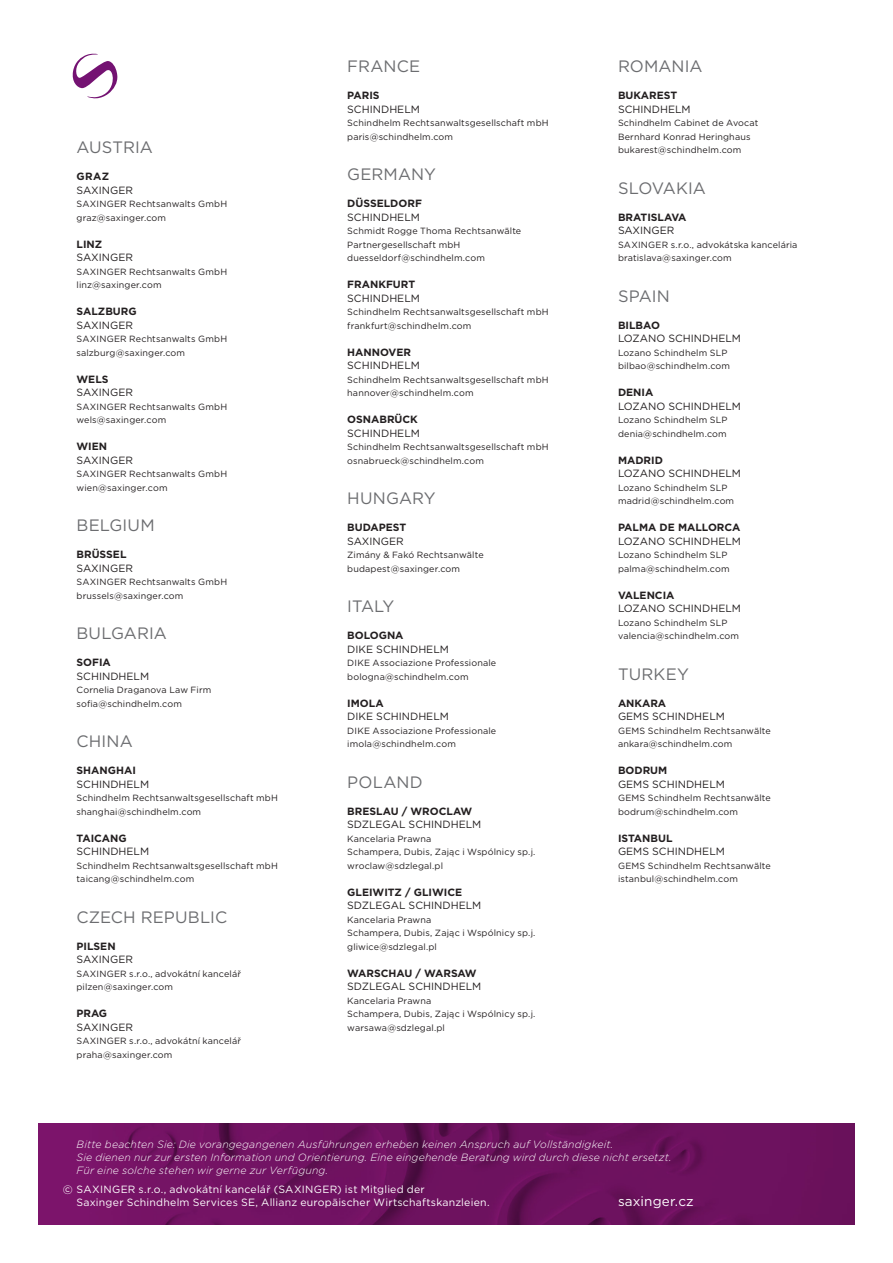
<style>
.page{position:relative;width:893px;height:1263px;background:#fff}
.page>*{position:absolute;margin:0;border:0;box-sizing:border-box;transform-origin:0 0}
.t1{font:16.5px "Gotham";letter-spacing:.005em;color:#6c6d70}
.t2{font:13.5px "Gotham";letter-spacing:.01em;color:#fff}
.t3{font:12.15px "Gotham";color:#fff}
.t4{font:10.5px "Gotham";color:#231f20}
.t5{font:700 10.5px "Gotham";color:#231f20}
.t6{font:italic 300 10.5px/12.6px "Gotham";letter-spacing:.015em;color:#fff}
.t7{font:10.5px/12.6px "Gotham";letter-spacing:.02em;color:#fff}
.t8{font:9px/13.5px "Gotham";letter-spacing:.015em;color:#231f20}
</style>
<div class="page">
<img style="left:38px;top:1124px;width:817px;height:101px">
<svg style="left:72px;top:53px;width:46px;height:46px"></svg>
<h1 class="t1" style="left:77px;top:137px;width:78px">AUSTRIA</h1>
<p class="t5" style="left:77px;top:170px;width:34px">GRAZ</p>
<p class="t4" style="left:77px;top:183px;width:58px">SAXINGER</p>
<p class="t8" style="left:77px;top:197px;width:152px">SAXINGER Rechtsanwalts GmbH graz@saxinger.com</p>
<p class="t5" style="left:77px;top:237px;width:27px">LINZ</p>
<p class="t4" style="left:77px;top:251px;width:58px">SAXINGER</p>
<p class="t8" style="left:77px;top:265px;width:152px">SAXINGER Rechtsanwalts GmbH linz@saxinger.com</p>
<p class="t5" style="left:77px;top:305px;width:62px">SALZBURG</p>
<p class="t4" style="left:77px;top:318px;width:58px">SAXINGER</p>
<p class="t8" style="left:77px;top:332px;width:152px">SAXINGER Rechtsanwalts GmbH salzburg@saxinger.com</p>
<p class="t5" style="left:77px;top:372px;width:34px">WELS</p>
<p class="t4" style="left:77px;top:386px;width:58px">SAXINGER</p>
<p class="t8" style="left:77px;top:400px;width:152px">SAXINGER Rechtsanwalts GmbH wels@saxinger.com</p>
<p class="t5" style="left:77px;top:440px;width:32px">WIEN</p>
<p class="t4" style="left:77px;top:453px;width:58px">SAXINGER</p>
<p class="t8" style="left:77px;top:467px;width:152px">SAXINGER Rechtsanwalts GmbH wien@saxinger.com</p>
<h1 class="t1" style="left:77px;top:515px;width:80px">BELGIUM</h1>
<p class="t5" style="left:77px;top:548px;width:51px">BRÜSSEL</p>
<p class="t4" style="left:77px;top:561px;width:58px">SAXINGER</p>
<p class="t8" style="left:77px;top:575px;width:152px">SAXINGER Rechtsanwalts GmbH brussels@saxinger.com</p>
<h1 class="t1" style="left:77px;top:623px;width:92px">BULGARIA</h1>
<p class="t5" style="left:77px;top:656px;width:36px">SOFIA</p>
<p class="t4" style="left:77px;top:669px;width:74px">SCHINDHELM</p>
<p class="t8" style="left:77px;top:683px;width:136px">Cornelia Draganova Law Firm sofia@schindhelm.com</p>
<h1 class="t1" style="left:77px;top:731px;width:58px">CHINA</h1>
<p class="t5" style="left:77px;top:764px;width:61px">SHANGHAI</p>
<p class="t4" style="left:77px;top:777px;width:74px">SCHINDHELM</p>
<p class="t8" style="left:77px;top:791px;width:203px">Schindhelm Rechtsanwaltsgesellschaft mbH shanghai@schindhelm.com</p>
<p class="t5" style="left:77px;top:831px;width:52px">TAICANG</p>
<p class="t4" style="left:77px;top:845px;width:74px">SCHINDHELM</p>
<p class="t8" style="left:77px;top:859px;width:203px">Schindhelm Rechtsanwaltsgesellschaft mbH taicang@schindhelm.com</p>
<h1 class="t1" style="left:77px;top:906px;width:152px">CZECH REPUBLIC</h1>
<p class="t5" style="left:77px;top:939px;width:41px">PILSEN</p>
<p class="t4" style="left:77px;top:953px;width:58px">SAXINGER</p>
<p class="t8" style="left:77px;top:967px;width:166px">SAXINGER s.r.o., advokátní kancelář pilzen@saxinger.com</p>
<p class="t5" style="left:77px;top:1007px;width:32px">PRAG</p>
<p class="t4" style="left:77px;top:1020px;width:58px">SAXINGER</p>
<p class="t8" style="left:77px;top:1034px;width:166px">SAXINGER s.r.o., advokátní kancelář praha@saxinger.com</p>
<h1 class="t1" style="left:347px;top:56px;width:74px">FRANCE</h1>
<p class="t5" style="left:347px;top:89px;width:34px">PARIS</p>
<p class="t4" style="left:347px;top:102px;width:74px">SCHINDHELM</p>
<p class="t8" style="left:347px;top:116px;width:203px">Schindhelm Rechtsanwaltsgesellschaft mbH paris@schindhelm.com</p>
<h1 class="t1" style="left:347px;top:164px;width:90px">GERMANY</h1>
<p class="t5" style="left:347px;top:197px;width:76px">DÜSSELDORF</p>
<p class="t4" style="left:347px;top:210px;width:74px">SCHINDHELM</p>
<p class="t8" style="left:347px;top:224px;width:175px">Schmidt Rogge Thoma Rechtsanwälte<br>Partnergesellschaft mbH duesseldorf@schindhelm.com</p>
<p class="t5" style="left:347px;top:278px;width:69px">FRANKFURT</p>
<p class="t4" style="left:347px;top:291px;width:74px">SCHINDHELM</p>
<p class="t8" style="left:347px;top:305px;width:203px">Schindhelm Rechtsanwaltsgesellschaft mbH frankfurt@schindhelm.com</p>
<p class="t5" style="left:347px;top:345px;width:65px">HANNOVER</p>
<p class="t4" style="left:347px;top:359px;width:74px">SCHINDHELM</p>
<p class="t8" style="left:347px;top:373px;width:203px">Schindhelm Rechtsanwaltsgesellschaft mbH hannover@schindhelm.com</p>
<p class="t5" style="left:347px;top:413px;width:72px">OSNABRÜCK</p>
<p class="t4" style="left:347px;top:426px;width:74px">SCHINDHELM</p>
<p class="t8" style="left:347px;top:440px;width:203px">Schindhelm Rechtsanwaltsgesellschaft mbH osnabrueck@schindhelm.com</p>
<h1 class="t1" style="left:347px;top:488px;width:90px">HUNGARY</h1>
<p class="t5" style="left:347px;top:521px;width:60px">BUDAPEST</p>
<p class="t4" style="left:347px;top:534px;width:58px">SAXINGER</p>
<p class="t8" style="left:347px;top:548px;width:138px">Zimány &amp; Fakó Rechtsanwälte budapest@saxinger.com</p>
<h1 class="t1" style="left:347px;top:596px;width:49px">ITALY</h1>
<p class="t5" style="left:347px;top:629px;width:58px">BOLOGNA</p>
<p class="t4" style="left:347px;top:642px;width:103px">DIKE SCHINDHELM</p>
<p class="t8" style="left:347px;top:656px;width:150px">DIKE Associazione Professionale bologna@schindhelm.com</p>
<p class="t5" style="left:347px;top:696px;width:38px">IMOLA</p>
<p class="t4" style="left:347px;top:710px;width:103px">DIKE SCHINDHELM</p>
<p class="t8" style="left:347px;top:724px;width:150px">DIKE Associazione Professionale imola@schindhelm.com</p>
<h1 class="t1" style="left:347px;top:771px;width:77px">POLAND</h1>
<p class="t5" style="left:347px;top:804px;width:126px">BRESLAU / WROCLAW</p>
<p class="t4" style="left:347px;top:818px;width:136px">SDZLEGAL SCHINDHELM</p>
<p class="t8" style="left:347px;top:832px;width:190px">Kancelaria Prawna<br>Schampera, Dubis, Zając i Wspólnicy sp.j. wroclaw@sdzlegal.pl</p>
<p class="t5" style="left:347px;top:885px;width:116px">GLEIWITZ / GLIWICE</p>
<p class="t4" style="left:347px;top:899px;width:136px">SDZLEGAL SCHINDHELM</p>
<p class="t8" style="left:347px;top:913px;width:190px">Kancelaria Prawna<br>Schampera, Dubis, Zając i Wspólnicy sp.j. gliwice@sdzlegal.pl</p>
<p class="t5" style="left:347px;top:966px;width:131px">WARSCHAU / WARSAW</p>
<p class="t4" style="left:347px;top:980px;width:136px">SDZLEGAL SCHINDHELM</p>
<p class="t8" style="left:347px;top:994px;width:190px">Kancelaria Prawna<br>Schampera, Dubis, Zając i Wspólnicy sp.j. warsawa@sdzlegal.pl</p>
<h1 class="t1" style="left:618px;top:56px;width:86px">ROMANIA</h1>
<p class="t5" style="left:618px;top:89px;width:61px">BUKAREST</p>
<p class="t4" style="left:618px;top:102px;width:74px">SCHINDHELM</p>
<p class="t8" style="left:618px;top:116px;width:142px">Schindhelm Cabinet de Avocat<br>Bernhard Konrad Heringhaus bukarest@schindhelm.com</p>
<h1 class="t1" style="left:618px;top:177px;width:89px">SLOVAKIA</h1>
<p class="t5" style="left:618px;top:210px;width:70px">BRATISLAVA</p>
<p class="t4" style="left:618px;top:224px;width:58px">SAXINGER</p>
<p class="t8" style="left:618px;top:238px;width:181px">SAXINGER s.r.o., advokátska kancelária bratislava@saxinger.com</p>
<h1 class="t1" style="left:618px;top:285px;width:53px">SPAIN</h1>
<p class="t5" style="left:618px;top:318px;width:43px">BILBAO</p>
<p class="t4" style="left:618px;top:332px;width:125px">LOZANO SCHINDHELM</p>
<p class="t8" style="left:618px;top:346px;width:114px">Lozano Schindhelm SLP bilbao@schindhelm.com</p>
<p class="t5" style="left:618px;top:386px;width:37px">DENIA</p>
<p class="t4" style="left:618px;top:399px;width:125px">LOZANO SCHINDHELM</p>
<p class="t8" style="left:618px;top:413px;width:111px">Lozano Schindhelm SLP denia@schindhelm.com</p>
<p class="t5" style="left:618px;top:453px;width:46px">MADRID</p>
<p class="t4" style="left:618px;top:467px;width:125px">LOZANO SCHINDHELM</p>
<p class="t8" style="left:618px;top:481px;width:118px">Lozano Schindhelm SLP madrid@schindhelm.com</p>
<p class="t5" style="left:618px;top:521px;width:124px">PALMA DE MALLORCA</p>
<p class="t4" style="left:618px;top:534px;width:125px">LOZANO SCHINDHELM</p>
<p class="t8" style="left:618px;top:548px;width:113px">Lozano Schindhelm SLP palma@schindhelm.com</p>
<p class="t5" style="left:618px;top:588px;width:58px">VALENCIA</p>
<p class="t4" style="left:618px;top:602px;width:125px">LOZANO SCHINDHELM</p>
<p class="t8" style="left:618px;top:616px;width:123px">Lozano Schindhelm SLP valencia@schindhelm.com</p>
<h1 class="t1" style="left:618px;top:663px;width:72px">TURKEY</h1>
<p class="t5" style="left:618px;top:696px;width:50px">ANKARA</p>
<p class="t4" style="left:618px;top:710px;width:108px">GEMS SCHINDHELM</p>
<p class="t8" style="left:618px;top:724px;width:154px">GEMS Schindhelm Rechtsanwälte ankara@schindhelm.com</p>
<p class="t5" style="left:618px;top:764px;width:51px">BODRUM</p>
<p class="t4" style="left:618px;top:777px;width:108px">GEMS SCHINDHELM</p>
<p class="t8" style="left:618px;top:791px;width:154px">GEMS Schindhelm Rechtsanwälte bodrum@schindhelm.com</p>
<p class="t5" style="left:618px;top:831px;width:56px">ISTANBUL</p>
<p class="t4" style="left:618px;top:845px;width:108px">GEMS SCHINDHELM</p>
<p class="t8" style="left:618px;top:859px;width:154px">GEMS Schindhelm Rechtsanwälte istanbul@schindhelm.com</p>
<p class="t6" style="left:77px;top:1138px;width:596px">Bitte beachten Sie: Die vorangegangenen Ausführungen erheben keinen Anspruch auf Vollständigkeit.<br>Sie dienen nur zur ersten Information und Orientierung. Eine eingehende Beratung wird durch diese nicht ersetzt.<br>Für eine solche stehen wir gerne zur Verfügung.</p>
<h3 class="t3" style="left:63px;top:1182px;width:12px">©</h3>
<p class="t7" style="left:77px;top:1183px;width:414px">SAXINGER s.r.o., advokátní kancelář (SAXINGER) ist Mitglied der<br>Saxinger Schindhelm Services SE, Allianz europäischer Wirtschaftskanzleien.</p>
<h2 class="t2" style="left:618px;top:1192px;width:77px">saxinger.cz</h2>
</div>
